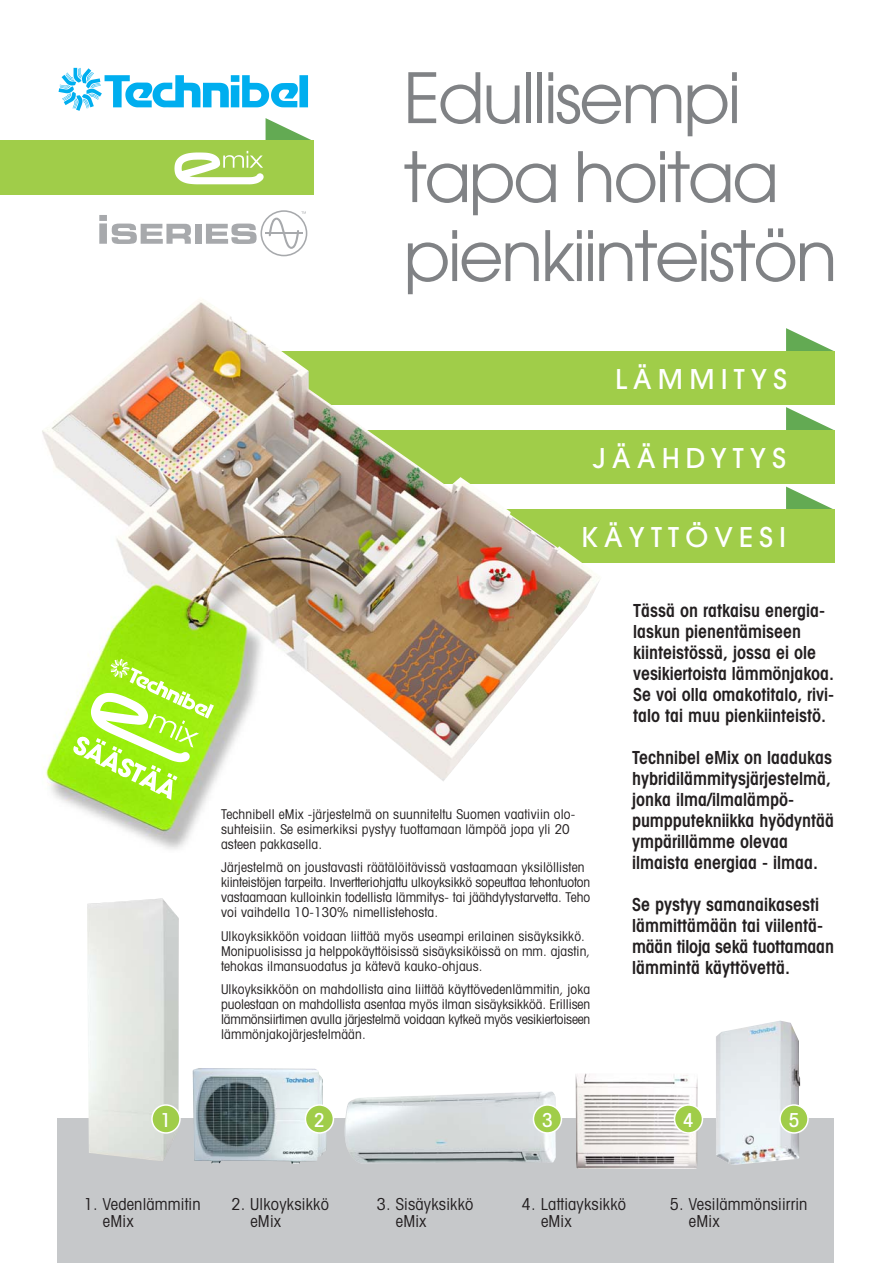
<style>
.page{position:relative;width:893px;height:1263px;background:#fff}
.page>*{position:absolute;margin:0;border:0;box-sizing:border-box;transform-origin:0 0}
.t1{font:68.7px/78.9px "Avant Garde";letter-spacing:-.04em;color:#808285}
.t2{font:500 27px "Avant Garde";letter-spacing:.23em;color:#fff}
.t3{font:500 condensed 19.2px "Avant Garde";color:#fff}
.t4{font:600 condensed 18px/21px "Avant Garde";color:#231f20}
.t5{font:condensed 16.5px/16.5px "Avant Garde";letter-spacing:.01em;color:#231f20}
.t6{font:condensed 13.5px/15px "Avant Garde";letter-spacing:.01em;color:#231f20}
</style>
<div class="page">
<svg style="left:59px;top:68px;width:249px;height:43px"></svg>
<svg style="left:786px;top:328px;width:48px;height:23px"></svg>
<div style="left:240px;top:351px;width:594px;height:54px;background:#a0cd49"></div>
<svg style="left:786px;top:407px;width:48px;height:23px"></svg>
<div style="left:276px;top:430px;width:558px;height:54px;background:#a0cd49"></div>
<svg style="left:786px;top:487px;width:47px;height:22px"></svg>
<div style="left:276px;top:509px;width:558px;height:54px;background:#a0cd49"></div>
<div style="left:57px;top:1118px;width:776px;height:145px;background:#c6c8ca"></div>
<img style="left:87px;top:898px;width:92px;height:263px">
<img style="left:716px;top:1020px;width:84px;height:145px">
<img style="left:575px;top:1073px;width:122px;height:96px">
<img style="left:344px;top:1091px;width:212px;height:72px">
<img style="left:317px;top:1070px;width:9px;height:80px">
<div style="left:0;top:141px;width:314px;height:54px;background:#a0cd49"></div>
<img style="left:42px;top:300px;width:558px;height:549px">
<svg style="left:99px;top:215px;width:92px;height:29px"></svg>
<div style="left:195px;top:224px;width:6px;height:20px;background:#a7a9ac"></div>
<svg style="left:206px;top:210px;width:101px;height:46px"></svg>
<svg style="left:174px;top:118px;width:140px;height:66px"></svg>
<svg style="left:73px;top:659px;width:141px;height:141px"></svg>
<div style="left:779px;top:1104px;width:30px;height:30px;background:#a0cd49;border:2px solid #fff;border-radius:50%"></div>
<div style="left:674px;top:1104px;width:29px;height:30px;background:#a0cd49;border:2px solid #fff;border-radius:50%"></div>
<div style="left:533px;top:1104px;width:29px;height:30px;background:#a0cd49;border:2px solid #fff;border-radius:50%"></div>
<div style="left:305px;top:1104px;width:29px;height:30px;background:#a0cd49;border:2px solid #fff;border-radius:50%"></div>
<div style="left:151px;top:1104px;width:30px;height:30px;background:#a0cd49;border:2px solid #fff;border-radius:50%"></div>
<h1 class="t1" style="left:403px;top:65px;width:435px">Edullisempi tapa hoitaa pienkiinteistön</h1>
<h2 class="t2" style="left:615px;top:369px;width:173px">LÄMMITYS</h2>
<h2 class="t2" style="left:593px;top:448px;width:194px">JÄÄHDYTYS</h2>
<h2 class="t2" style="left:581px;top:527px;width:206px">KÄYTTÖVESI</h2>
<p class="t6" style="left:221px;top:808px;width:356px">Technibell eMix -järjestelmä on suunniteltu Suomen vaativiin olo&shy;suhteisiin. Se esimerkiksi pystyy tuottamaan lämpöä jopa yli 20 asteen pakkasella.</p>
<p class="t6" style="left:221px;top:861px;width:371px">Järjestelmä on joustavasti räätälöitävissä vastaamaan yksilöllisten kiinteistöjen tarpeita. Invertteriohjattu ulkoyksikkö sopeuttaa tehontuoton vastaamaan kulloinkin todellista lämmitys- tai jäähdytystarvetta. Teho voi vaihdella 10-130% nimellistehosta.</p>
<p class="t6" style="left:221px;top:930px;width:371px">Ulkoyksikköön voidaan liittää myös useampi erilainen sisäyksikkö.<br>Monipuolisissa ja helppokäyttöisissä sisäyksiköissä on mm. ajastin, tehokas ilmansuodatus ja kätevä kauko-ohjaus.</p>
<p class="t6" style="left:221px;top:983px;width:371px;text-align:justify">Ulkoyksikköön on mahdollista aina liittää käyttövedenlämmitin, joka puolestaan on mahdollista asentaa myös ilman sisäyksikköä. Erillisen lämmönsiirtimen avulla järjestelmä voidaan kytkeä myös vesikiertoiseen lämmönjakojärjestelmään.</p>
<h3 class="t4" style="left:633px;top:601px;width:202px">Tässä on ratkaisu energia&shy;laskun pienentämiseen kiinteistössä, jossa ei ole vesikiertoista lämmönjakoa.<br>Se voi olla omakotitalo, rivi&shy;talo tai muu pienkiinteistö.</h3>
<h3 class="t4" style="left:632px;top:749px;width:204px">Technibel eMix on laadukas hybridilämmitysjärjestelmä, jonka ilma/ilmalämpö&shy;pumpputekniikka hyödyntää ympärillämme olevaa ilmaista energiaa - ilmaa.</h3>
<h3 class="t4" style="left:632px;top:896px;width:204px">Se pystyy samanaikasesti lämmittämään tai viilentä&shy;mään tiloja sekä tuottamaan lämmintä käyttövettä.</h3>
<h3 class="t3" style="left:161px;top:1113px;width:12px">1</h3>
<h3 class="t3" style="left:314px;top:1113px;width:12px">2</h3>
<h3 class="t3" style="left:542px;top:1113px;width:12px">3</h3>
<h3 class="t3" style="left:683px;top:1113px;width:12px">4</h3>
<h3 class="t3" style="left:789px;top:1113px;width:12px">5</h3>
<p class="t5" style="left:103px;top:1197px;width:99px;text-indent:-19px">1. Vedenlämmitin eMix</p>
<p class="t5" style="left:250px;top:1197px;width:80px;text-indent:-19px">2. Ulkoyksikkö eMix</p>
<p class="t5" style="left:396px;top:1197px;width:79px;text-indent:-19px">3. Sisäyksikkö eMix</p>
<p class="t5" style="left:541px;top:1197px;width:87px;text-indent:-19px">4. Lattiayksikkö eMix</p>
<p class="t5" style="left:689px;top:1197px;width:120px;text-indent:-19px">5. Vesilämmönsiirrin eMix</p>
</div>
